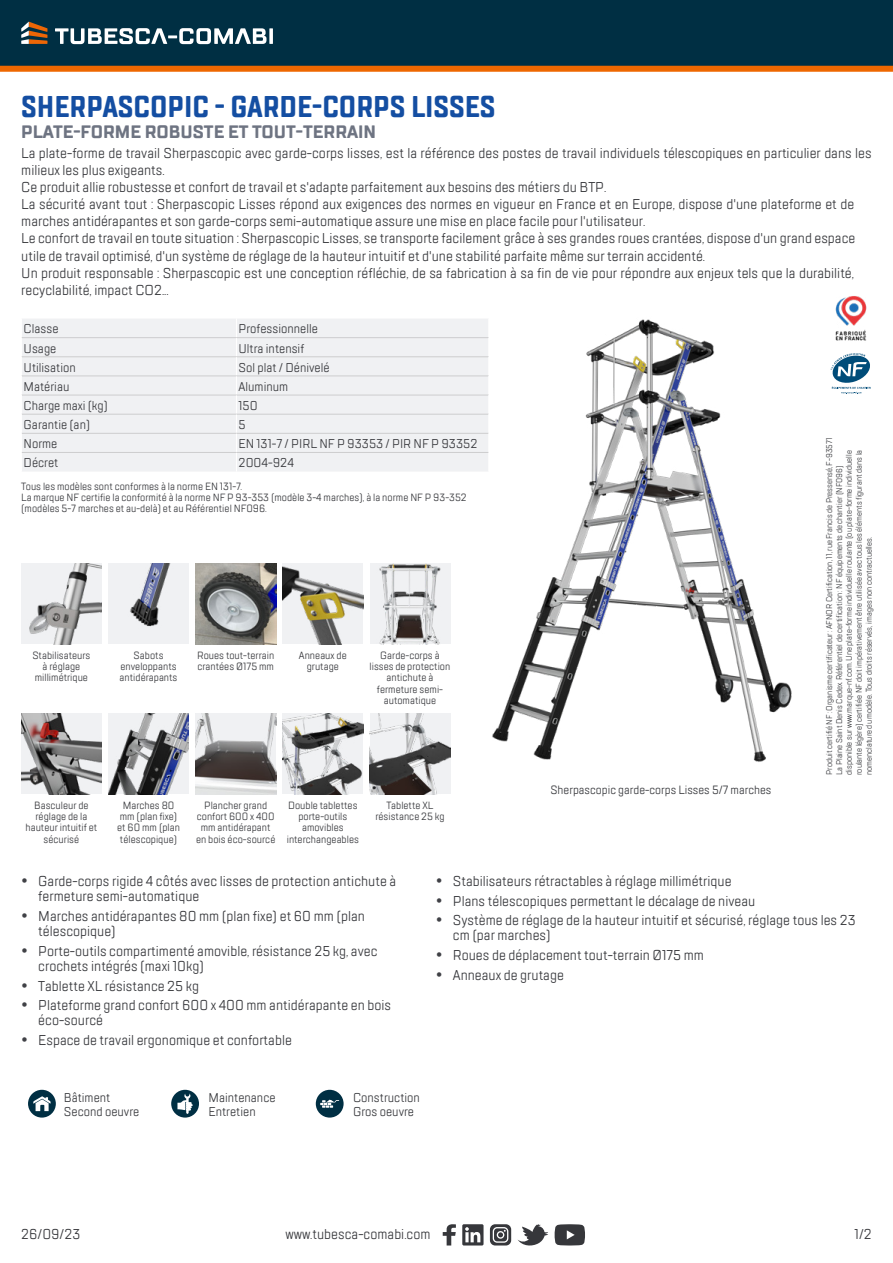
<style>
.page{position:relative;width:893px;height:1263px;background:#fff}
.page>*{position:absolute;margin:0;border:0;box-sizing:border-box;transform-origin:0 0}
.t1{font:700 30px "TT Lakes Compressed";color:#144ea2}
.t2{font:700 18px "TT Lakes Condensed";color:#6e7482}
.t3{font:14.25px/17.1px "TT Lakes Condensed";color:#36373b}
.t4{font:12.75px/14.2px "TT Lakes Condensed";color:#36373b}
.t5{font:12px "TT Lakes Condensed";color:#36373b}
.t6{font:10.5px/11.2px "TT Lakes Condensed";color:#36373b;text-align:center}
.t7{font:8.25px/9.9px "TT Lakes Condensed";color:#36373b}
</style>
<div class="page">
<div style="left:0;top:0;width:893px;height:69px;background:#002f43"></div>
<svg style="left:21px;top:22px;width:26px;height:22px"></svg>
<svg style="left:55px;top:28px;width:211px;height:16px"></svg>
<svg style="left:269px;top:28px;width:4px;height:16px"></svg>
<div style="left:0;top:66px;width:893px;height:6px;background:#ee6700"></div>
<img style="left:835px;top:296px;width:32px;height:45px">
<svg style="left:831px;top:353px;width:40px;height:41px"></svg>
<div style="left:22px;top:319px;width:445px;height:152px;background:#f0f1f3"></div>
<hr style="left:22px;top:337px;width:214px;height:1px;background:#cdcdce">
<hr style="left:236px;top:337px;width:253px;height:1px;background:#cdcdce">
<hr style="left:22px;top:356px;width:214px;height:1px;background:#cdcdce">
<hr style="left:236px;top:356px;width:253px;height:1px;background:#cdcdce">
<hr style="left:22px;top:376px;width:214px;height:1px;background:#cdcdce">
<hr style="left:236px;top:376px;width:253px;height:1px;background:#cdcdce">
<hr style="left:22px;top:395px;width:214px;height:1px;background:#cdcdce">
<hr style="left:236px;top:395px;width:253px;height:1px;background:#cdcdce">
<hr style="left:22px;top:414px;width:214px;height:1px;background:#cdcdce">
<hr style="left:236px;top:414px;width:253px;height:1px;background:#cdcdce">
<hr style="left:22px;top:433px;width:214px;height:1px;background:#cdcdce">
<hr style="left:236px;top:433px;width:253px;height:1px;background:#cdcdce">
<hr style="left:22px;top:452px;width:214px;height:1px;background:#cdcdce">
<hr style="left:236px;top:452px;width:253px;height:1px;background:#cdcdce">
<svg style="left:236px;top:319px;width:1px;height:152px"></svg>
<svg style="left:443px;top:1224px;width:13px;height:21px"></svg>
<svg style="left:518px;top:1224px;width:30px;height:22px"></svg>
<svg style="left:462px;top:1224px;width:22px;height:21px"></svg>
<svg style="left:490px;top:1224px;width:21px;height:21px"></svg>
<svg style="left:555px;top:1224px;width:30px;height:21px"></svg>
<div style="left:28px;top:1090px;width:28px;height:27px;background:#002f43;border-radius:50%"></div>
<svg style="left:33px;top:1096px;width:18px;height:15px"></svg>
<div style="left:171px;top:1090px;width:28px;height:27px;background:#002f43;border-radius:50%"></div>
<svg style="left:177px;top:1093px;width:16px;height:21px"></svg>
<div style="left:316px;top:1090px;width:28px;height:27px;background:#002f43;border-radius:50%"></div>
<svg style="left:320px;top:1100px;width:19px;height:8px"></svg>
<img style="left:467px;top:319px;width:325px;height:443px">
<img style="left:21px;top:563px;width:81px;height:81px">
<img style="left:108px;top:563px;width:81px;height:81px">
<img style="left:195px;top:563px;width:81px;height:81px">
<img style="left:282px;top:563px;width:81px;height:81px">
<img style="left:370px;top:563px;width:80px;height:81px">
<img style="left:21px;top:713px;width:81px;height:81px">
<img style="left:108px;top:713px;width:81px;height:81px">
<img style="left:195px;top:713px;width:81px;height:81px">
<img style="left:282px;top:713px;width:81px;height:81px">
<img style="left:370px;top:713px;width:80px;height:81px">
<h1 class="t1" style="left:21px;top:87px;width:476px">SHERPASCOPIC - GARDE-CORPS LISSES</h1>
<p class="t2" style="left:21px;top:121px;width:356px">PLATE-FORME ROBUSTE ET TOUT-TERRAIN</p>
<p class="t3" style="left:21px;top:144px;width:852px">La plate-forme de travail Sherpascopic avec garde-corps lisses, est la référence des postes de travail individuels télescopiques en particulier dans les milieux les plus exigeants.<br>Ce produit allie robustesse et confort de travail et s'adapte parfaitement aux besoins des métiers du BTP.<br>La sécurité avant tout : Sherpascopic Lisses répond aux exigences des normes en vigueur en France et en Europe, dispose d'une plateforme et de marches antidérapantes et son garde-corps semi-automatique assure une mise en place facile pour l'utilisateur.<br>Le confort de travail en toute situation : Sherpascopic Lisses, se transporte facilement grâce à ses grandes roues crantées, dispose d'un grand espace utile de travail optimisé, d'un système de réglage de la hauteur intuitif et d'une stabilité parfaite même sur terrain accidenté.<br>Un produit responsable : Sherpascopic est une conception réfléchie, de sa fabrication à sa fin de vie pour répondre aux enjeux tels que la durabilité, recyclabilité, impact CO2...</p>
<p class="t4" style="left:24px;top:322px;width:36px">Classe</p>
<p class="t4" style="left:239px;top:322px;width:81px">Professionnelle</p>
<p class="t4" style="left:24px;top:341px;width:34px">Usage</p>
<p class="t4" style="left:239px;top:341px;width:67px">Ultra intensif</p>
<p class="t4" style="left:24px;top:360px;width:54px">Utilisation</p>
<p class="t4" style="left:239px;top:360px;width:93px">Sol plat / Dénivelé</p>
<p class="t4" style="left:24px;top:379px;width:47px">Matériau</p>
<p class="t4" style="left:239px;top:379px;width:51px">Aluminum</p>
<p class="t4" style="left:24px;top:398px;width:86px">Charge maxi (kg)</p>
<p class="t4" style="left:239px;top:398px;width:21px">150</p>
<p class="t4" style="left:24px;top:417px;width:68px">Garantie (an)</p>
<p class="t4" style="left:239px;top:417px;width:9px">5</p>
<p class="t4" style="left:24px;top:436px;width:35px">Norme</p>
<p class="t4" style="left:239px;top:436px;width:240px">EN 131-7 / PIRL NF P 93353 / PIR NF P 93352</p>
<p class="t4" style="left:24px;top:456px;width:36px">Décret</p>
<p class="t4" style="left:239px;top:456px;width:57px">2004-924</p>
<p class="t6" style="left:21px;top:480px;width:447px;text-align:left">Tous les modèles sont conformes à la norme EN 131-7.<br>La marque NF certifie la conformité à la norme NF P 93-353 (modèle 3-4 marches), à la norme NF P 93-352 (modèles 5-7 marches et au-delà) et au Référentiel NF096.</p>
<p class="t6" style="left:32px;top:649px;width:60px">Stabilisateurs à réglage millimétrique</p>
<p class="t6" style="left:120px;top:649px;width:59px">Sabots enveloppants antidérapants</p>
<p class="t6" style="left:197px;top:649px;width:79px;text-align:left">Roues tout-terrain crantées Ø175 mm</p>
<p class="t6" style="left:299px;top:649px;width:49px">Anneaux de grutage</p>
<p class="t6" style="left:370px;top:649px;width:82px">Garde-corps à lisses de protection antichute à fermeture semi&shy;automatique</p>
<p class="t6" style="left:25px;top:799px;width:73px">Basculeur de réglage de la hauteur intuitif et sécurisé</p>
<p class="t6" style="left:117px;top:799px;width:64px">Marches 80 mm (plan fixe) et 60 mm (plan télescopique)</p>
<p class="t6" style="left:196px;top:799px;width:81px">Plancher grand confort 600 x 400 mm antidérapant en bois éco-sourcé</p>
<p class="t6" style="left:287px;top:799px;width:74px">Double tablettes porte-outils amovibles interchangeables</p>
<p class="t6" style="left:375px;top:799px;width:71px">Tablette XL résistance 25 kg</p>
<p class="t5" style="left:550px;top:782px;width:223px">Sherpascopic garde-corps Lisses 5/7 marches</p>
<p class="t7" style="left:824px;top:775px;width:339px;rotate:-90deg">Produit certifié NF : Organisme certificateur : AFNOR Certification, 11, rue Francis de Pressensé, F-93571<br>La Plaine Saint Denis Cedex. Référentiel de certification : NF équipements de chantier (NF096) disponible sur www.marque-nf.com. Une plate-forme individuelle roulante (ou plate-forme individuelle roulante légère) certifiée NF doit impérativement être utilisée avec tous les éléments figurant dans la nomenclature du modèle. Tous droits réservés, images non contractuelles.</p>
<p class="t3" style="left:38px;top:873px;width:360px;line-height:15.3px">Garde-corps rigide 4 côtés avec lisses de protection antichute à fermeture semi-automatique</p>
<p class="t3" style="left:38px;top:908px;width:328px;line-height:15.3px">Marches antidérapantes 80 mm (plan fixe) et 60 mm (plan télescopique)</p>
<p class="t3" style="left:38px;top:943px;width:341px;line-height:15.3px">Porte-outils compartimenté amovible, résistance 25 kg, avec crochets intégrés (maxi 10kg)</p>
<p class="t3" style="left:38px;top:976px;width:354px;line-height:19.5px">Tablette XL résistance 25 kg<br>Plateforme grand confort 600 x 400 mm antidérapante en bois</p>
<p class="t3" style="left:38px;top:1010px;width:255px;line-height:19.5px">éco-sourcé<br>Espace de travail ergonomique et confortable</p>
<p class="t4" style="left:64px;top:1090px;width:77px">Bâtiment<br>Second oeuvre</p>
<p class="t4" style="left:208px;top:1090px;width:69px">Maintenance<br>Entretien</p>
<p class="t4" style="left:353px;top:1090px;width:68px">Construction<br>Gros oeuvre</p>
<p class="t3" style="left:453px;top:871px;width:404px;line-height:19.5px">Stabilisateurs rétractables à réglage millimétrique<br>Plans télescopiques permettant le décalage de niveau<br>Système de réglage de la hauteur intuitif et sécurisé, réglage tous les 23</p>
<p class="t3" style="left:453px;top:925px;width:253px;line-height:19.5px">cm (par marches)<br>Roues de déplacement tout-terrain Ø175 mm<br>Anneaux de grutage</p>
<p class="t3" style="left:21px;top:1225px;width:61px">26/09/23</p>
<p class="t3" style="left:285px;top:1225px;width:147px">www.tubesca-comabi.com</p>
<p class="t3" style="left:854px;top:1225px;width:19px">1/2</p>
</div>
